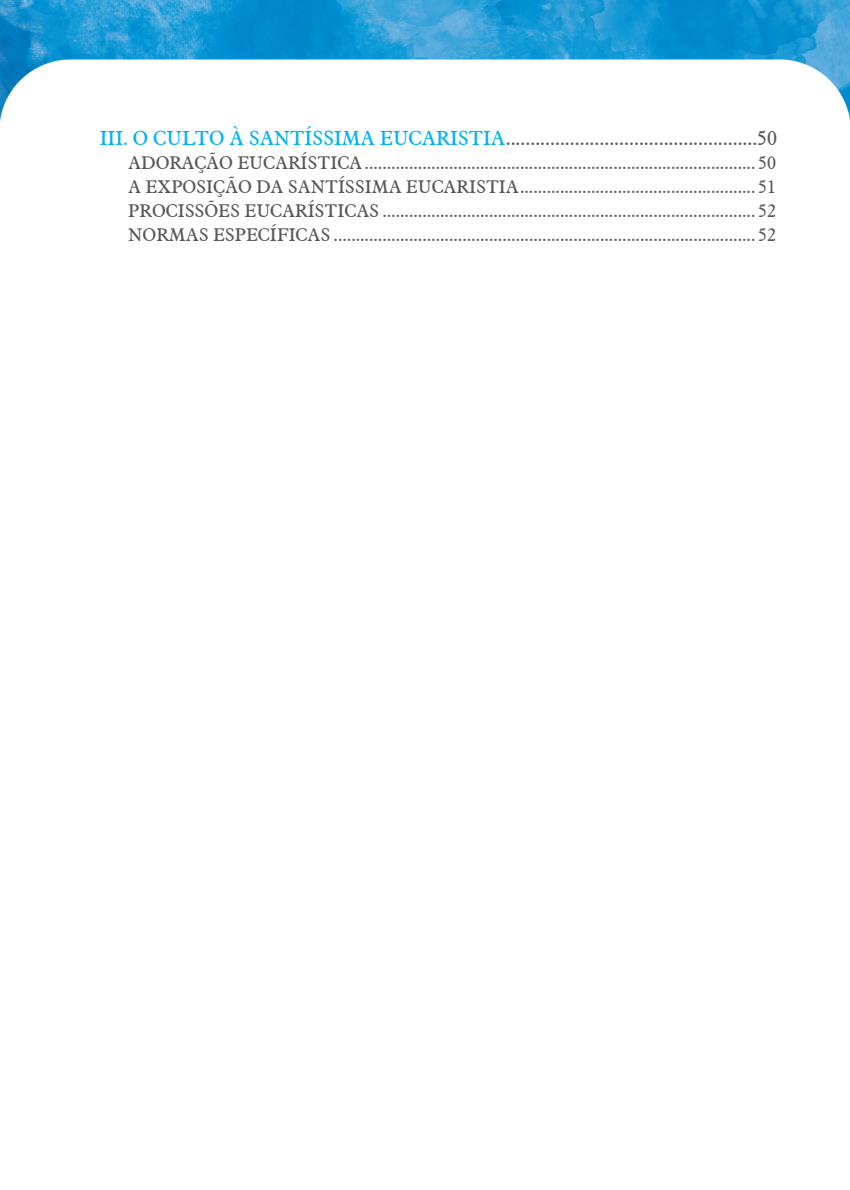
<style>
.page{position:relative;width:850px;height:1190px;background:#fff}
.page>*{position:absolute;margin:0;border:0;box-sizing:border-box;transform-origin:0 0}
.t1{font:20px "Aldine 721 BT";color:#57585a}
.t2{font:20px "Aldine 721 BT";color:#00b3ef}
.t3{font:18px/24px "Aldine 721 BT";color:#57585a}
.s1{color:#00b3ef}
</style>
<div class="page">
<img style="left:0;top:0;width:849px;height:122px">
<p class="t2" style="left:100px;top:126px;width:174px">III. O CULTO À SANTÍ</p>
<p class="t2" style="left:312px;top:126px;width:112px">SSIMA EUCAR</p>
<p class="t1" style="left:450px;top:126px;width:328px"><span class="s1">ISTIA</span>...................................................50</p>
<p class="t3" style="left:128px;top:151px;width:649px">ADORAÇÃO EUCARÍSTICA........................................................................................ 50<br>A EXPOSIÇÃ</p>
<p class="t3" style="left:238px;top:175px;width:539px">O DA SANTÍSSIMA EUCARISTIA..................................................... 51</p>
<p class="t3" style="left:128px;top:199px;width:649px;text-align:right">ES EUCARÍSTICAS .................................................................................... 52<br>NORMAS ESPECÍFICAS ............................................................................................... 52</p>
<p class="t3" style="left:128px;top:199px;width:61px">PROCISSÕ</p>
</div>
